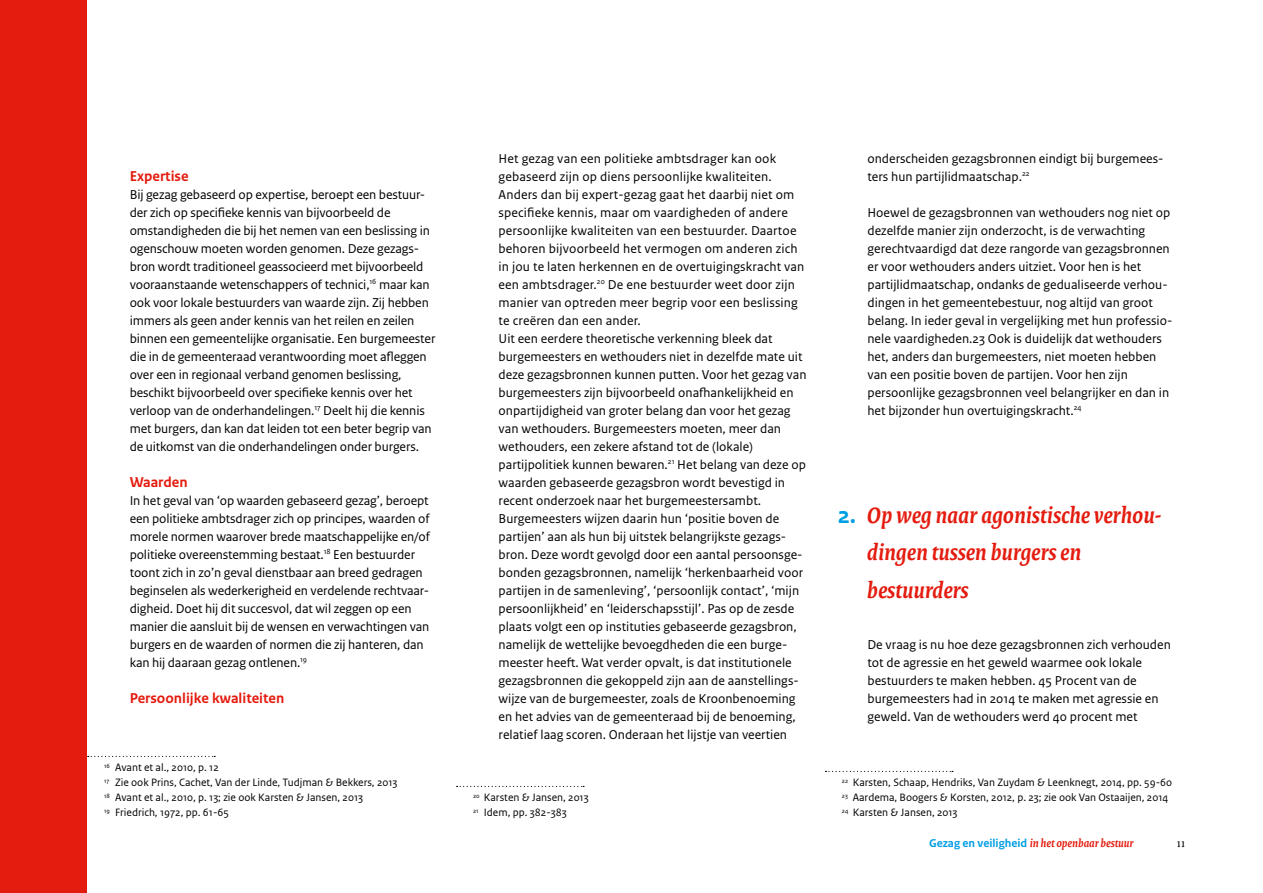
<style>
.page{position:relative;width:1263px;height:893px;background:#fff}
.page>*{position:absolute;margin:0;border:0;box-sizing:border-box;transform-origin:0 0}
.t1{font:italic 700 24px/37.5px "Rijksoverheid Serif";color:#e41c0f}
.t2{font:700 15px "Rijksoverheid Sans Text";color:#e41c0f}
.t3{font:13.5px/18px "Rijksoverheid Sans Text";color:#000}
.t4{font:italic 700 12px "Rijksoverheid Serif";color:#e41c0f}
.t5{font:12px "Rijksoverheid Serif";color:#000}
.t6{font:11.25px/15px "Rijksoverheid Sans Text";color:#000}
.s1{font-family:"Rijksoverheid Sans Text";font-style:normal;color:#009ee3}
</style>
<div class="page">
<div style="left:0;top:0;width:87px;height:893px;background:#e41c0f"></div>
<svg style="left:88px;top:756px;width:127px;height:1px"></svg>
<svg style="left:457px;top:786px;width:127px;height:1px"></svg>
<svg style="left:825px;top:771px;width:128px;height:1px"></svg>
<p class="t2" style="left:130px;top:167px;width:60px">Expertise</p>
<p class="t3" style="left:130px;top:185px;width:307px">Bij gezag gebaseerd op expertise, beroept een bestuur&shy;der zich op specifieke kennis van bijvoorbeeld de omstandigheden die bij het nemen van een beslissing in ogenschouw moeten worden genomen. Deze gezags&shy;bron wordt traditioneel geassocieerd met bijvoorbeeld vooraanstaande wetenschappers of technici,<sup>16</sup> maar kan ook voor lokale bestuurders van waarde zijn. Zij hebben immers als geen ander kennis van het reilen en zeilen binnen een gemeentelijke organisatie. Een burgemeester die in de gemeenteraad verantwoording moet afleggen over een in regionaal verband genomen beslissing, beschikt bijvoorbeeld over specifieke kennis over het verloop van de onderhandelingen.<sup>17</sup> Deelt hij die kennis met burgers, dan kan dat leiden tot een beter begrip van de uitkomst van die onderhandelingen onder burgers.</p>
<p class="t2" style="left:130px;top:473px;width:60px">Waarden</p>
<p class="t3" style="left:130px;top:491px;width:302px">In het geval van ‘op waarden gebaseerd gezag’, beroept een politieke ambtsdrager zich op principes, waarden of morele normen waarover brede maatschappelijke en/of politieke overeenstemming bestaat.<sup>18</sup> Een bestuurder toont zich in zo’n geval dienstbaar aan breed gedragen beginselen als wederkerigheid en verdelende rechtvaar&shy;digheid. Doet hij dit succesvol, dat wil zeggen op een manier die aansluit bij de wensen en verwachtingen van burgers en de waarden of normen die zij hanteren, dan kan hij daaraan gezag ontlenen.<sup>19</sup></p>
<p class="t2" style="left:130px;top:689px;width:156px">Persoonlijke kwaliteiten</p>
<p class="t6" style="left:104px;top:760px;width:295px"><sup>16</sup> Avant et al., 2010, p. 12<br><sup>17</sup> Zie ook Prins, Cachet, Van der Linde, Tudjman &amp; Bekkers, 2013<br><sup>18</sup> Avant et al., 2010, p. 13; zie ook Karsten &amp; Jansen, 2013<br><sup>19</sup> Friedrich, 1972, pp. 61-65</p>
<p class="t3" style="left:499px;top:149px;width:309px">Het gezag van een politieke ambtsdrager kan ook gebaseerd zijn op diens persoonlijke kwaliteiten.<br>Anders dan bij expert-gezag gaat het daarbij niet om specifieke kennis, maar om vaardigheden of andere persoonlijke kwaliteiten van een bestuurder. Daartoe behoren bijvoorbeeld het vermogen om anderen zich in jou te laten herkennen en de overtuigingskracht van een ambtsdrager.<sup>20</sup> De ene bestuurder weet door zijn manier van optreden meer begrip voor een beslissing te creëren dan een ander.<br>Uit een eerdere theoretische verkenning bleek dat burgemeesters en wethouders niet in dezelfde mate uit deze gezagsbronnen kunnen putten. Voor het gezag van burgemeesters zijn bijvoorbeeld onafhankelijkheid en onpartijdigheid van groter belang dan voor het gezag van wethouders. Burgemeesters moeten, meer dan wethouders, een zekere afstand tot de (lokale) partijpolitiek kunnen bewaren.<sup>21</sup> Het belang van deze op waarden gebaseerde gezagsbron wordt bevestigd in recent onderzoek naar het burgemeestersambt.<br>Burgemeesters wijzen daarin hun ‘positie boven de partijen’ aan als hun bij uitstek belangrijkste gezags&shy;bron. Deze wordt gevolgd door een aantal persoonsge&shy;bonden gezagsbronnen, namelijk ‘herkenbaarheid voor partijen in de samenleving’, ‘persoonlijk contact’, ‘mijn persoonlijkheid’ en ‘leiderschapsstijl’. Pas op de zesde plaats volgt een op instituties gebaseerde gezagsbron, namelijk de wettelijke bevoegdheden die een burge&shy;meester heeft. Wat verder opvalt, is dat institutionele gezagsbronnen die gekoppeld zijn aan de aanstellings&shy;wijze van de burgemeester, zoals de Kroonbenoeming en het advies van de gemeenteraad bij de benoeming, relatief laag scoren. Onderaan het lijstje van veertien</p>
<p class="t6" style="left:473px;top:790px;width:117px"><sup>20</sup> Karsten &amp; Jansen, 2013<br><sup>21</sup> Idem, pp. 382-383</p>
<p class="t3" style="left:867px;top:149px;width:298px">onderscheiden gezagsbronnen eindigt bij burgemees&shy;ters hun partijlidmaatschap.<sup>22</sup></p>
<p class="t3" style="left:867px;top:203px;width:306px">Hoewel de gezagsbronnen van wethouders nog niet op dezelfde manier zijn onderzocht, is de verwachting gerechtvaardigd dat deze rangorde van gezagsbronnen er voor wethouders anders uitziet. Voor hen is het partijlidmaatschap, ondanks de gedualiseerde verhou&shy;dingen in het gemeentebestuur, nog altijd van groot belang. In ieder geval in vergelijking met hun professio&shy;nele vaardigheden.23 Ook is duidelijk dat wethouders het, anders dan burgemeesters, niet moeten hebben van een positie boven de partijen. Voor hen zijn persoonlijke gezagsbronnen veel belangrijker en dan in het bijzonder hun overtuigingskracht.<sup>24</sup></p>
<h1 class="t1" style="left:867px;top:496px;width:296px;text-indent:-29px"><span class="s1">2.</span> Op weg naar agonistische verhou&shy;dingen tussen burgers en bestuurders</h1>
<p class="t3" style="left:867px;top:635px;width:305px">De vraag is nu hoe deze gezagsbronnen zich verhouden tot de agressie en het geweld waarmee ook lokale bestuurders te maken hebben. 45 Procent van de burgemeesters had in 2014 te maken met agressie en geweld. Van de wethouders werd 40 procent met</p>
<p class="t6" style="left:842px;top:775px;width:332px"><sup>22</sup> Karsten, Schaap, Hendriks, Van Zuydam &amp; Leenknegt, 2014, pp. 59-60<br><sup>23</sup> Aardema, Boogers &amp; Korsten, 2012, p. 23; zie ook Van Ostaaijen, 2014<br><sup>24</sup> Karsten &amp; Jansen, 2013</p>
<p class="t4" style="left:929px;top:835px;width:206px"><span class="s1">Gezag en veiligheid</span> in het openbaar bestuur</p>
<p class="t5" style="left:1177px;top:836px;width:10px">11</p>
</div>
